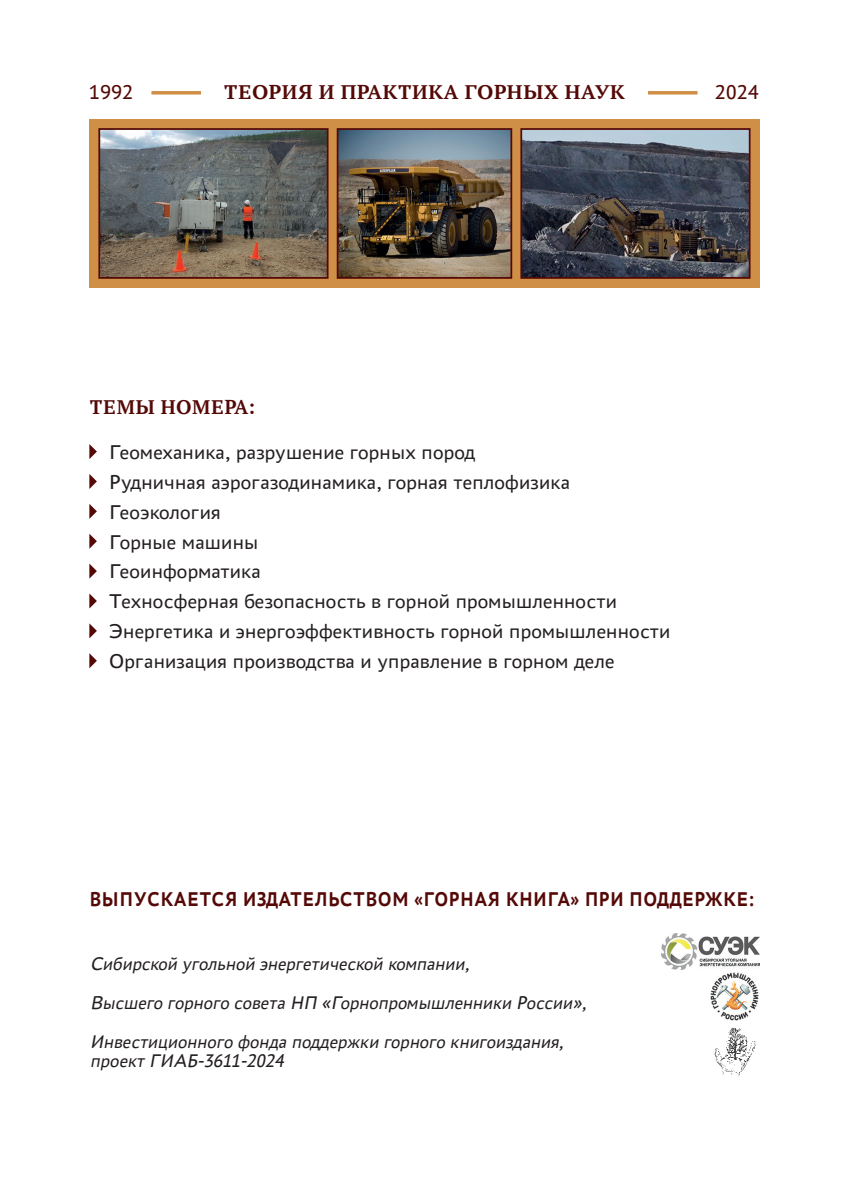
<style>
.page{position:relative;width:844px;height:1191px;background:#fff}
.page>*{position:absolute;margin:0;border:0;box-sizing:border-box;transform-origin:0 0}
.t1{font:21px/29.9px "PT Astra Sans";letter-spacing:.01em;color:#231f20}
.t2{font:700 21px "PT Astra Sans";letter-spacing:.02em;color:#540907;scale:.85 1}
.t3{font:700 21px "PT Astra Serif";letter-spacing:.005em;color:#540907}
.t4{font:700 21px "PT Astra Serif";letter-spacing:.005em;color:#540907;scale:.95 1}
.t5{font:21px "PT Astra Sans";letter-spacing:.025em;color:#540907}
.t6{font:italic 19.25px/39px "PT Astra Sans";color:#231f20;scale:.95 1}
</style>
<div class="page">
<svg style="left:89px;top:444px;width:8px;height:15px"></svg>
<svg style="left:89px;top:474px;width:8px;height:15px"></svg>
<svg style="left:89px;top:504px;width:8px;height:15px"></svg>
<svg style="left:89px;top:534px;width:8px;height:14px"></svg>
<svg style="left:89px;top:563px;width:8px;height:15px"></svg>
<svg style="left:89px;top:593px;width:8px;height:15px"></svg>
<svg style="left:89px;top:623px;width:8px;height:15px"></svg>
<svg style="left:89px;top:653px;width:8px;height:15px"></svg>
<img style="left:710px;top:972px;width:48px;height:48px">
<svg style="left:722px;top:1071px;width:20px;height:5px"></svg>
<img style="left:716px;top:1061px;width:32px;height:10px">
<img style="left:724px;top:1061px;width:24px;height:1px">
<svg style="left:714px;top:1037px;width:42px;height:24px"></svg>
<img style="left:728px;top:1027px;width:18px;height:10px">
<img style="left:661px;top:933px;width:98px;height:36px">
<div style="left:89px;top:119px;width:670px;height:169px;background:#d08f47"></div>
<svg style="left:151px;top:91px;width:546px;height:4px"></svg>
<div style="left:201px;top:84px;width:446px;height:22px;background:#fff"></div>
<img style="left:101px;top:131px;width:224px;height:145px">
<div style="left:98px;top:128px;width:230px;height:151px;border:2px solid #540907"></div>
<img style="left:339px;top:131px;width:170px;height:145px">
<div style="left:336px;top:128px;width:176px;height:151px;border:2px solid #540907"></div>
<img style="left:523px;top:131px;width:224px;height:145px">
<div style="left:520px;top:128px;width:230px;height:151px;border:2px solid #540907"></div>
<p class="t5" style="left:89px;top:78px;width:45px">1992</p>
<p class="t3" style="left:224px;top:79px;width:402px">ТЕОРИЯ И ПРАКТИКА ГОРНЫХ НАУК</p>
<p class="t5" style="left:715px;top:78px;width:45px">2024</p>
<p class="t4" style="left:89px;top:394px;width:176px">ТЕМЫ НОМЕРА:</p>
<p class="t1" style="left:109px;top:436px;width:562px">Геомеханика, разрушение горных пород<br>Рудничная аэрогазодинамика, горная теплофизика Геоэкология<br>Горные машины<br>Геоинформатика<br>Техносферная безопасность в горной промышленности Энергетика и энергоэффективность горной промышленности Организация производства и управление в горном деле</p>
<p class="t2" style="left:89px;top:885px;width:784px">ВЫПУСКАЕТСЯ ИЗДАТЕЛЬСТВОМ «ГОРНАЯ КНИГА» ПРИ ПОДДЕРЖКЕ:</p>
<p class="t6" style="left:90px;top:943px;width:528px">Сибирской угольной энергетической компании,<br>Высшего горного совета НП «Горнопромышленники России»,<br>Инвестиционного фонда поддержки горного книгоиздания,</p>
<p class="t6" style="left:90px;top:1040px;width:209px">проект ГИАБ-3611-2024</p>
</div>
